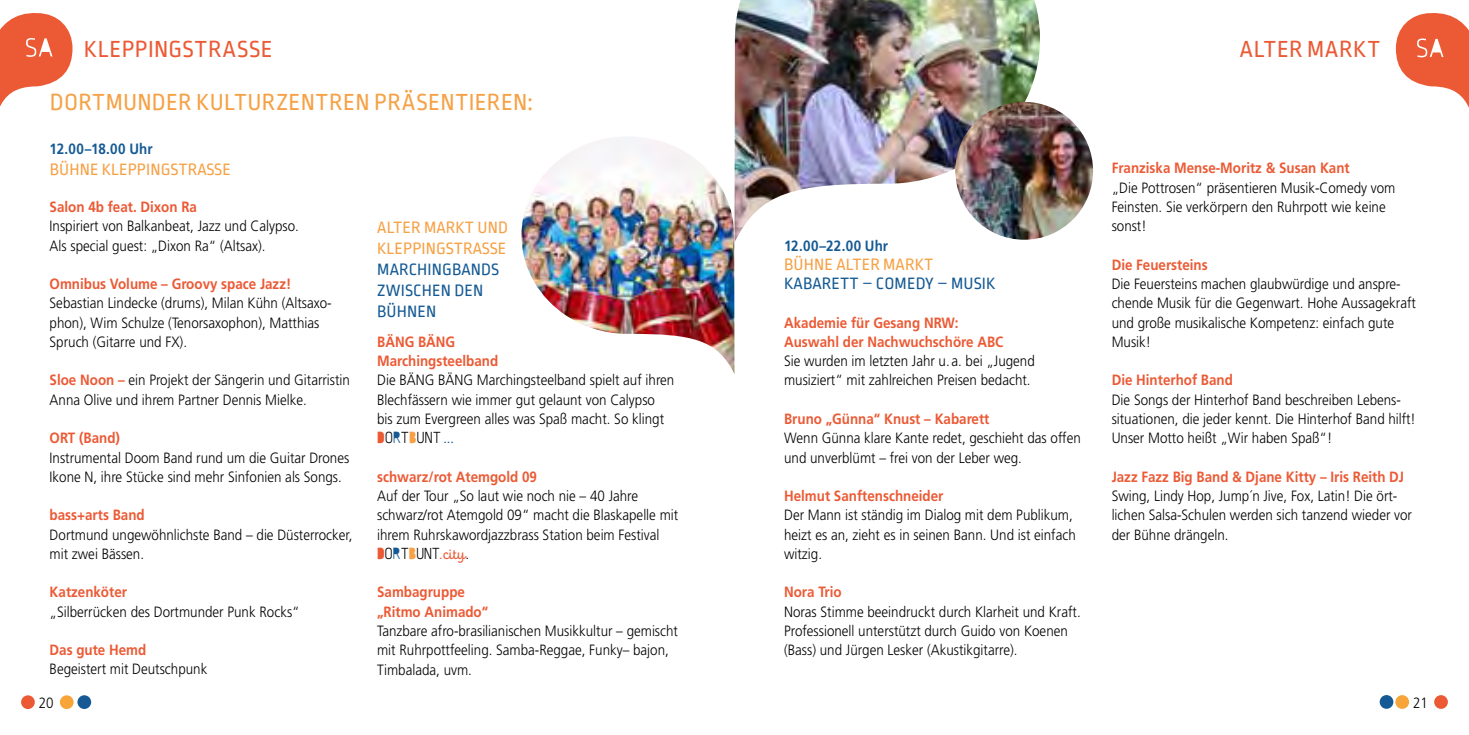
<style>
.page{position:relative;width:1469px;height:735px;background:#fff}
.page>*{position:absolute;margin:0;border:0;box-sizing:border-box;transform-origin:0 0}
.t1{font:24.5px "Ropa Mix Pro";letter-spacing:.015em;color:#f6a145}
.t2{font:24.5px "Ropa Mix Pro";letter-spacing:.025em;color:#eb5a35}
.t3{font:17.32px/21px "Ropa Mix Pro";letter-spacing:.01em;color:#f6a145}
.t4{font:17.32px/21px "Ropa Mix Pro";letter-spacing:.01em;color:#155a94}
.t5{font:300 14.88px/19.2px "Frutiger LT Pro";color:#000;scale:.9 1}
.t6{font:700 14.88px/19.2px "Frutiger LT Pro";color:#eb5a35;scale:.9 1}
.t7{font:700 14.88px "Frutiger LT Pro";letter-spacing:.015em;color:#155a94;scale:.9 1}
.t8{font:14.88px "DORTBUNT Light";color:#000;scale:.9 1}
.s1{font-weight:700;color:#eb5a35}
.s2{color:#eb5a35}
.s3{color:#155a94}
.s4{color:#f6a145}
.s5{font-family:"Eldwin Script";color:#155a94}
.s6{font-family:"Eldwin Script";color:#eb5a35}
.s7{font-family:"Frutiger LT Pro";font-weight:300}
</style>
<div class="page">
<div style="left:1379px;top:694px;width:14px;height:14px;background:#155a94;border-radius:50%"></div>
<div style="left:1395px;top:694px;width:13px;height:14px;background:#f7a439;border-radius:50%"></div>
<div style="left:1434px;top:694px;width:13px;height:14px;background:#eb5a35;border-radius:50%"></div>
<div style="left:21px;top:695px;width:14px;height:13px;background:#eb5a35;border-radius:50%"></div>
<div style="left:60px;top:695px;width:14px;height:13px;background:#f7a439;border-radius:50%"></div>
<div style="left:77px;top:694px;width:14px;height:14px;background:#155a94;border-radius:50%"></div>
<img style="left:734px;top:0;width:306px;height:242px">
<img style="left:521px;top:137px;width:213px;height:236px">
<img style="left:955px;top:102px;width:138px;height:137px;border-radius:69px">
<svg style="left:0;top:13px;width:73px;height:94px"></svg>
<svg style="left:1395px;top:13px;width:73px;height:93px"></svg>
<h1 class="t2" style="left:84px;top:36px;width:190px">KLEPPINGSTRASSE</h1>
<h1 class="t2" style="left:1239px;top:36px;width:142px">ALTER MARKT</h1>
<h1 class="t1" style="left:50px;top:89px;width:485px">DORTMUNDER KULTURZENTREN PRÄSENTIEREN:</h1>
<p class="t7" style="left:50px;top:140px;width:116px">12.00–18.00 Uhr</p>
<p class="t3" style="left:50px;top:160px;width:183px">BÜHNE KLEPPINGSTRASSE</p>
<p class="t6" style="left:50px;top:197px;width:165px">Salon 4b feat. Dixon Ra</p>
<p class="t5" style="left:50px;top:216px;width:278px">Inspiriert von Balkanbeat, Jazz und Calypso.<br>Als special guest: „Dixon Ra“ (Altsax).</p>
<p class="t6" style="left:50px;top:274px;width:270px">Omnibus Volume – Groovy space Jazz!</p>
<p class="t5" style="left:50px;top:293px;width:315px">Sebastian Lindecke (drums), Milan Kühn (Altsaxo&shy;phon), Wim Schulze (Tenorsaxophon), Matthias<br>Spruch (Gitarre und FX).</p>
<p class="t5" style="left:50px;top:370px;width:335px"><span class="s1">Sloe Noon –</span> ein Projekt der Sängerin und Gitarristin<br>Anna Olive und ihrem Partner Dennis Mielke.</p>
<p class="t6" style="left:50px;top:428px;width:80px">ORT (Band)</p>
<p class="t5" style="left:50px;top:447px;width:334px">Instrumental Doom Band rund um die Guitar Drones<br>Ikone N, ihre Stücke sind mehr Sinfonien als Songs.</p>
<p class="t6" style="left:50px;top:505px;width:107px">bass+arts Band</p>
<p class="t5" style="left:50px;top:524px;width:338px">Dortmund ungewöhnlichste Band – die Düsterrocker, mit zwei Bässen.</p>
<p class="t6" style="left:50px;top:582px;width:87px">Katzenköter</p>
<p class="t5" style="left:50px;top:601px;width:279px">„Silberrücken des Dortmunder Punk Rocks“</p>
<p class="t6" style="left:50px;top:640px;width:109px">Das gute Hemd</p>
<p class="t5" style="left:50px;top:659px;width:177px">Begeistert mit Deutschpunk</p>
<p class="t3" style="left:377px;top:218px;width:132px">ALTER MARKT UND<br>KLEPPINGSTRASSE</p>
<p class="t4" style="left:377px;top:260px;width:124px">MARCHINGBANDS<br>ZWISCHEN DEN<br>BÜHNEN</p>
<p class="t6" style="left:377px;top:332px;width:136px">BÄNG BÄNG<br>Marchingsteelband</p>
<p class="t5" style="left:377px;top:370px;width:332px">Die BÄNG BÄNG Marchingsteelband spielt auf ihren<br>Blechfässern wie immer gut gelaunt von Calypso<br>bis zum Evergreen alles was Spaß macht. So klingt</p>
<p class="t8" style="left:377px;top:429px;width:87px"><span class="s2">D</span>O<span class="s3">R</span>T<span class="s4">B</span>UNT<span class="s5">...</span></p>
<p class="t6" style="left:377px;top:466px;width:179px">schwarz/rot Atemgold 09</p>
<p class="t5" style="left:377px;top:486px;width:336px">Auf der Tour „So laut wie noch nie – 40 Jahre schwarz/rot Atemgold 09“ macht die Blaskapelle mit ihrem Ruhrskawordjazzbrass Station beim Festival</p>
<p class="t8" style="left:377px;top:544px;width:104px"><span class="s2">D</span>O<span class="s3">R</span>T<span class="s4">B</span>UNT<span class="s6">.city</span><span class="s7">.</span></p>
<p class="t6" style="left:377px;top:582px;width:125px">Sambagruppe „Ritmo Animado“</p>
<p class="t5" style="left:377px;top:621px;width:336px">Tanzbare afro-brasilianischen Musikkultur – gemischt mit Ruhrpottfeeling. Samba-Reggae, Funky– bajon,<br>Timbalada, uvm.</p>
<p class="t7" style="left:784px;top:236px;width:117px">12.00–22.00 Uhr</p>
<p class="t3" style="left:784px;top:254px;width:150px">BÜHNE ALTER MARKT</p>
<p class="t4" style="left:784px;top:274px;width:213px">KABARETT – COMEDY – MUSIK</p>
<p class="t6" style="left:784px;top:312px;width:245px">Akademie für Gesang NRW:<br>Auswahl der Nachwuchschöre ABC</p>
<p class="t5" style="left:784px;top:351px;width:280px">Sie wurden im letzten Jahr u.a. bei „Jugend musiziert“ mit zahlreichen Preisen bedacht.</p>
<p class="t6" style="left:784px;top:409px;width:230px">Bruno „Günna“ Knust – Kabarett</p>
<p class="t5" style="left:784px;top:428px;width:331px">Wenn Günna klare Kante redet, geschieht das offen und unverblümt – frei von der Leber weg.</p>
<p class="t6" style="left:784px;top:486px;width:178px">Helmut Sanftenschneider</p>
<p class="t5" style="left:784px;top:505px;width:326px">Der Mann ist ständig im Dialog mit dem Publikum, heizt es an, zieht es in seinen Bann. Und ist einfach witzig.</p>
<p class="t6" style="left:784px;top:582px;width:65px">Nora Trio</p>
<p class="t5" style="left:784px;top:601px;width:331px">Noras Stimme beeindruckt durch Klarheit und Kraft.<br>Professionell unterstützt durch Guido von Koenen (Bass) und Jürgen Lesker (Akustikgitarre).</p>
<p class="t6" style="left:1111px;top:158px;width:266px">Franziska Mense-Moritz &amp; Susan Kant</p>
<p class="t5" style="left:1111px;top:178px;width:317px">„Die Pottrosen“ präsentieren Musik-Comedy vom<br>Feinsten. Sie verkörpern den Ruhrpott wie keine sonst!</p>
<p class="t6" style="left:1111px;top:255px;width:108px">Die Feuersteins</p>
<p class="t5" style="left:1111px;top:274px;width:340px">Die Feuersteins machen glaubwürdige und anspre&shy;chende Musik für die Gegenwart. Hohe Aussagekraft und große musikalische Kompetenz: einfach gute Musik!</p>
<p class="t6" style="left:1111px;top:370px;width:136px">Die Hinterhof Band</p>
<p class="t5" style="left:1111px;top:390px;width:339px">Die Songs der Hinterhof Band beschreiben Lebens&shy;situationen, die jeder kennt. Die Hinterhof Band hilft!<br>Unser Motto heißt „Wir haben Spaß“!</p>
<p class="t6" style="left:1111px;top:466px;width:326px">Jazz Fazz Big Band &amp; Djane Kitty – Iris Reith DJ</p>
<p class="t5" style="left:1111px;top:486px;width:335px">Swing, Lindy Hop, Jump´n Jive, Fox, Latin! Die ört&shy;lichen Salsa-Schulen werden sich tanzend wieder vor der Bühne drängeln.</p>
<p class="t5" style="left:39px;top:693px;width:18px">20</p>
<p class="t5" style="left:1412px;top:693px;width:18px">21</p>
</div>
